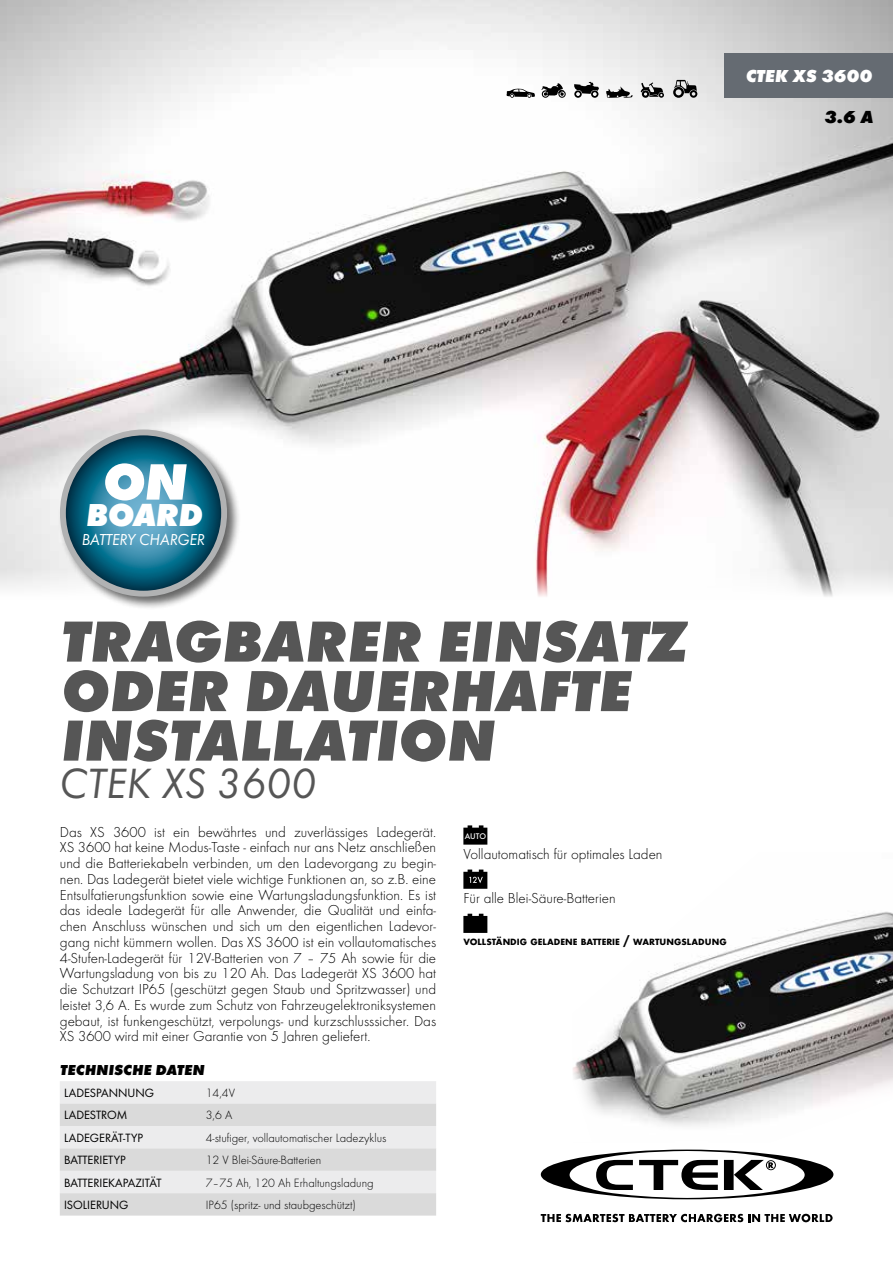
<style>
.page{position:relative;width:893px;height:1263px;background:#fff}
.page>*{position:absolute;margin:0;border:0;box-sizing:border-box;transform-origin:0 0}
.t1{font:italic 700 expanded 60px/49.5px "Futura";color:#565656}
.t2{font:italic 700 expanded 52.95px "Futura";color:#fff}
.t3{font:43.95px "Futura Boo Obl";color:#565656}
.t4{font:italic 700 expanded 33px "Futura";letter-spacing:-.02em;color:#fff}
.t5{font:italic 700 expanded 18px "Futura";color:#fff}
.t6{font:italic 700 expanded 18px "Futura";color:#000}
.t7{font:16.5px "Futura Boo Obl";letter-spacing:-.02em;color:#fff}
.t8{font:300 15px/15.8px "Futura";color:#000;text-align:justify}
.t9{font:italic 700 expanded 15px "Futura";color:#000}
.t10{font:300 12.45px "Futura";color:#000}
.t11{font:12.45px "Futura Boo";color:#000}
.t12{font:700 9.45px "Futura";color:#000}
.t13{font:500 8.55px "Futura";color:#fff}
.s1{font-size:13.5px}
</style>
<div class="page">
<img style="left:0;top:0;width:893px;height:597px">
<div style="left:724px;top:53px;width:169px;height:45px;background:#656b72"></div>
<img style="left:627px;top:911px;width:266px;height:100px">
<svg style="left:540px;top:1011px;width:353px;height:188px"></svg>
<svg style="left:541px;top:1214px;width:292px;height:8px"></svg>
<svg style="left:574px;top:82px;width:25px;height:16px"></svg>
<svg style="left:606px;top:86px;width:27px;height:12px"></svg>
<svg style="left:673px;top:80px;width:24px;height:18px"></svg>
<svg style="left:641px;top:82px;width:23px;height:16px"></svg>
<svg style="left:507px;top:89px;width:28px;height:9px"></svg>
<svg style="left:541px;top:83px;width:25px;height:15px"></svg>
<div style="left:58px;top:428px;width:183px;height:183px;background:#000;opacity:.6"></div>
<svg style="left:60px;top:429px;width:167px;height:168px;background:#5990a4"></svg>
<svg style="left:60px;top:1081px;width:376px;height:134px;background:#e3e3e3"></svg>
<svg style="left:463px;top:825px;width:24px;height:20px"></svg>
<svg style="left:463px;top:869px;width:24px;height:20px"></svg>
<svg style="left:463px;top:914px;width:24px;height:19px"></svg>
<p class="t5" style="left:745px;top:65px;width:128px">CTEK XS 3600</p>
<p class="t6" style="left:824px;top:106px;width:51px">3.6 A</p>
<h2 class="t2" style="left:101px;top:450px;width:86px">ON</h2>
<h3 class="t4" style="left:85px;top:494px;width:118px">BOARD</h3>
<p class="t7" style="left:82px;top:529px;width:125px">BATTERY CHARGER</p>
<h1 class="t1" style="left:60px;top:616px;width:627px">TRAGBARER EINSATZ<br>ODER DAUERHAFTE<br>INSTALLATION</h1>
<h3 class="t3" style="left:60px;top:757px;width:258px">CTEK XS 3600</h3>
<p class="t8" style="left:60px;top:824px;width:378px">Das XS 3600 ist ein bewährtes und zuverlässiges Ladegerät.<br>XS 3600 hat keine Modus-Taste - einfach nur ans Netz anschließen und die Batteriekabeln verbinden, um den Ladevorgang zu begin&shy;nen. Das Ladegerät bietet viele wichtige Funktionen an, so z.B. eine Entsulfatierungsfunktion sowie eine Wartungsladungsfunktion. Es ist das ideale Ladegerät für alle Anwender, die Qualität und einfa&shy;chen Anschluss wünschen und sich um den eigentlichen Ladevor&shy;gang nicht kümmern wollen. Das XS 3600 ist ein vollautomatisches 4-Stufen-Ladegerät für 12V-Batterien von 7 – 75 Ah sowie für die Wartungsladung von bis zu 120 Ah. Das Ladegerät XS 3600 hat die Schutzart IP65 (geschützt gegen Staub und Spritzwasser) und leistet 3,6 A. Es wurde zum Schutz von Fahrzeugelektroniksystemen gebaut, ist funkengeschützt, verpolungs- und kurzschlusssicher. Das XS 3600 wird mit einer Garantie von 5 Jahren geliefert.</p>
<p class="t9" style="left:60px;top:1061px;width:36px">TECHNI</p>
<p class="t9" style="left:114px;top:1061px;width:91px">SCHE DATEN</p>
<p class="t11" style="left:64px;top:1085px;width:92px">LADESPANNUNG</p>
<p class="t10" style="left:206px;top:1086px;width:31px">14,4V</p>
<p class="t11" style="left:64px;top:1108px;width:65px">LADESTROM</p>
<p class="t10" style="left:206px;top:1108px;width:28px">3,6 A</p>
<p class="t11" style="left:64px;top:1130px;width:81px">LADEGERÄT-TYP</p>
<p class="t10" style="left:206px;top:1131px;width:182px">4-stufiger, vollautomatischer Ladezyklus</p>
<p class="t11" style="left:64px;top:1153px;width:63px">BATTERIETYP</p>
<p class="t10" style="left:206px;top:1153px;width:117px">12 V Blei-Säure-Batterien</p>
<p class="t11" style="left:64px;top:1175px;width:99px">BATTERIEKAPAZITÄT</p>
<p class="t10" style="left:206px;top:1175px;width:169px">7–75 Ah, 120 Ah Erhaltungsladung</p>
<p class="t11" style="left:64px;top:1197px;width:66px">ISOLIERUNG</p>
<p class="t10" style="left:206px;top:1198px;width:152px">IP65 (spritz- und staubgeschützt)</p>
<p class="t13" style="left:465px;top:831px;width:23px">AUTO</p>
<p class="t8" style="left:463px;top:846px;width:201px">Vollautomatisch für optimales Laden</p>
<p class="t8" style="left:463px;top:890px;width:154px">Für alle Blei-Säure-Batterien</p>
<p class="t12" style="left:463px;top:936px;width:265px">VOLLSTÄNDIG GELADENE BATTERIE <span class="s1">/</span> WARTUNGSLADUNG</p>
</div>
